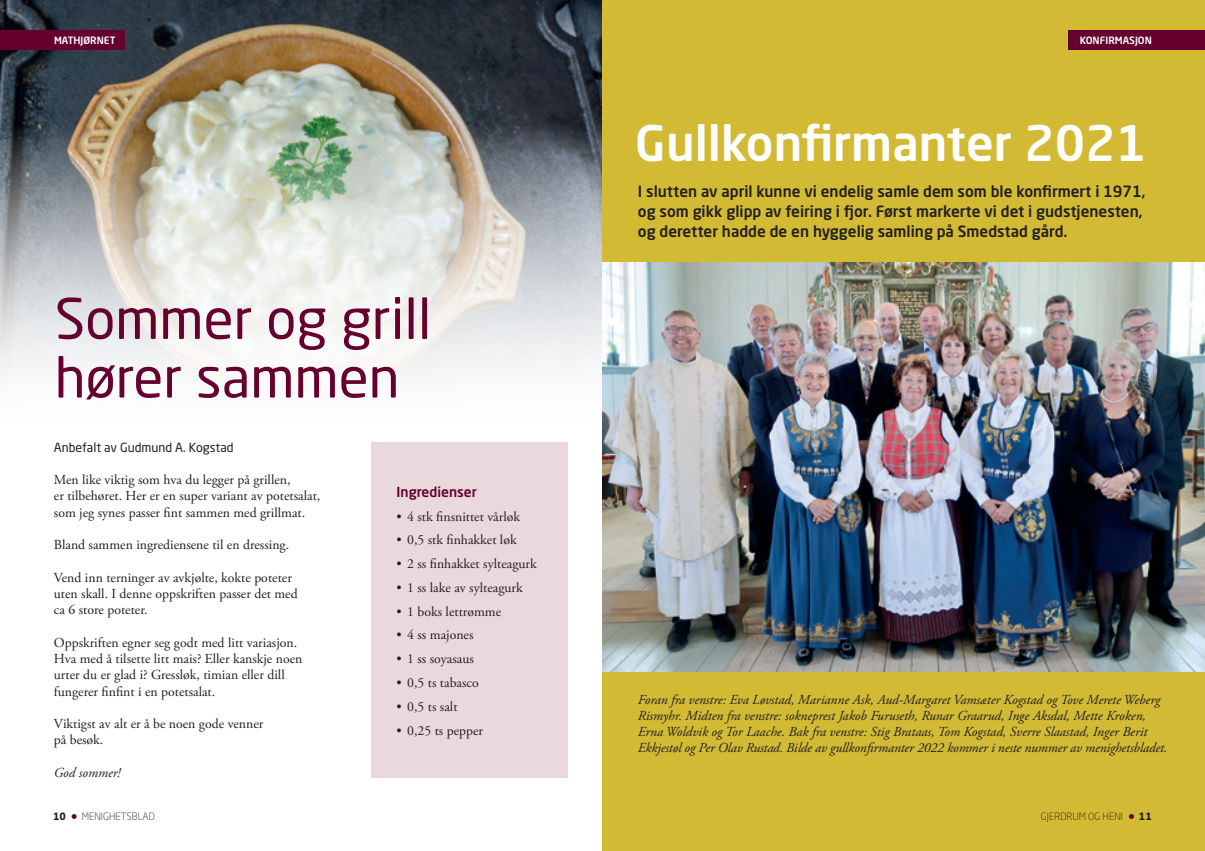
<style>
.page{position:relative;width:1205px;height:851px;background:#fff}
.page>*{position:absolute;margin:0;border:0;box-sizing:border-box;transform-origin:0 0}
.t1{font:55.25px/58.6px "Neo Sans Std";color:#66002e}
.t2{font:500 48.38px "Neo Sans Std";color:#fff}
.t3{font:500 15.38px/19.9px "Neo Sans Std";color:#231f20}
.t4{font:13.75px/16.2px "Adobe Garamond Pro";color:#231f20}
.t5{font:italic 13.75px/16.2px "Adobe Garamond Pro";color:#231f20}
.t6{font:500 13.75px "Neo Sans Std";color:#66002e}
.t7{font:12.5px "Neo Sans Std";color:#231f20}
.t8{font:300 10px "Neo Sans Std";color:#231f20}
.t9{font:500 10px "Neo Sans Std";color:#fff}
.s1{font-weight:700}
.s2{font-weight:500;font-size:15px;color:#66002e}
</style>
<div class="page">
<img style="left:0;top:0;width:602px;height:375px">
<div style="left:602px;top:0;width:603px;height:850px;background:#d3ba34"></div>
<div style="left:0;top:30px;width:124px;height:20px;background:#66002e"></div>
<div style="left:372px;top:443px;width:196px;height:334px;background:#e9d9dc"></div>
<div style="left:1069px;top:30px;width:136px;height:20px;background:#66002e"></div>
<img style="left:602px;top:262px;width:603px;height:409px">
<p class="t9" style="left:54px;top:34px;width:63px">MATHJØRNET</p>
<h1 class="t1" style="left:55px;top:288px;width:378px">Sommer og grill hører sammen</h1>
<p class="t7" style="left:54px;top:439px;width:181px">Anbefalt av Gudmund A. Kogstad</p>
<p class="t4" style="left:54px;top:472px;width:268px">Men like viktig som hva du legger på grillen,<br>er tilbehøret. Her er en super variant av potetsalat, som jeg synes passer fint sammen med grillmat.</p>
<p class="t4" style="left:54px;top:537px;width:237px">Bland sammen ingrediensene til en dressing.</p>
<p class="t4" style="left:54px;top:569px;width:245px">Vend inn terninger av avkjølte, kokte poteter uten skall. I denne oppskriften passer det med ca 6 store poteter.</p>
<p class="t4" style="left:54px;top:634px;width:250px">Oppskriften egner seg godt med litt variasjon.<br>Hva med å tilsette litt mais? Eller kanskje noen urter du er glad i? Gressløk, timian eller dill fungerer finfint i en potetsalat.</p>
<p class="t4" style="left:54px;top:716px;width:211px">Viktigst av alt er å be noen gode venner på besøk.</p>
<p class="t5" style="left:54px;top:764px;width:68px">God sommer!</p>
<p class="t6" style="left:397px;top:483px;width:82px">Ingredienser</p>
<p class="t4" style="left:397px;top:508px;width:125px">• 4 stk finsnittet vårløk</p>
<p class="t4" style="left:397px;top:532px;width:122px">• 0,5 stk finhakket løk</p>
<p class="t4" style="left:397px;top:556px;width:142px">• 2 ss finhakket sylteagurk</p>
<p class="t4" style="left:397px;top:580px;width:128px">• 1 ss lake av sylteagurk</p>
<p class="t4" style="left:397px;top:603px;width:106px">• 1 boks lettrømme</p>
<p class="t4" style="left:397px;top:627px;width:78px">• 4 ss majones</p>
<p class="t4" style="left:397px;top:651px;width:79px">• 1 ss soyasaus</p>
<p class="t4" style="left:397px;top:674px;width:84px">• 0,5 ts tabasco</p>
<p class="t4" style="left:397px;top:698px;width:62px">• 0,5 ts salt</p>
<p class="t4" style="left:397px;top:722px;width:88px">• 0,25 ts pepper</p>
<p class="t9" style="left:1080px;top:34px;width:73px">KONFIRMASJON</p>
<h2 class="t2" style="left:635px;top:112px;width:512px">Gullkonfirmanter 2021</h2>
<p class="t3" style="left:638px;top:181px;width:509px">I slutten av april kunne vi endelig samle dem som ble konfirmert i 1971, og som gikk glipp av feiring i fjor. Først markerte vi det i gudstjenesten, og deretter hadde de en hyggelig samling på Smedstad gård.</p>
<p class="t5" style="left:638px;top:691px;width:531px">Foran fra venstre: Eva Løvstad, Marianne Ask, Aud-Margaret Vamsæter Kogstad og Tove Merete Weberg Rismyhr. Midten fra venstre: sokneprest Jakob Furuseth, Runar Graarud, Inge Aksdal, Mette Kroken, Erna Woldvik og Tor Laache. Bak fra venstre: Stig Brataas, Tom Kogstad, Sverre Slaastad, Inger Berit Ekkjestøl og Per Olav Rustad. Bilde av gullkonfirmanter 2022 kommer i neste nummer av menighetsbladet.</p>
<p class="t8" style="left:53px;top:810px;width:103px"><span class="s1">10</span> <span class="s2">•</span> MENIGHETSBLAD</p>
<p class="t8" style="left:1041px;top:810px;width:112px">GJERDRUM OG HENI <span class="s2">•</span> <span class="s1">11</span></p>
</div>
